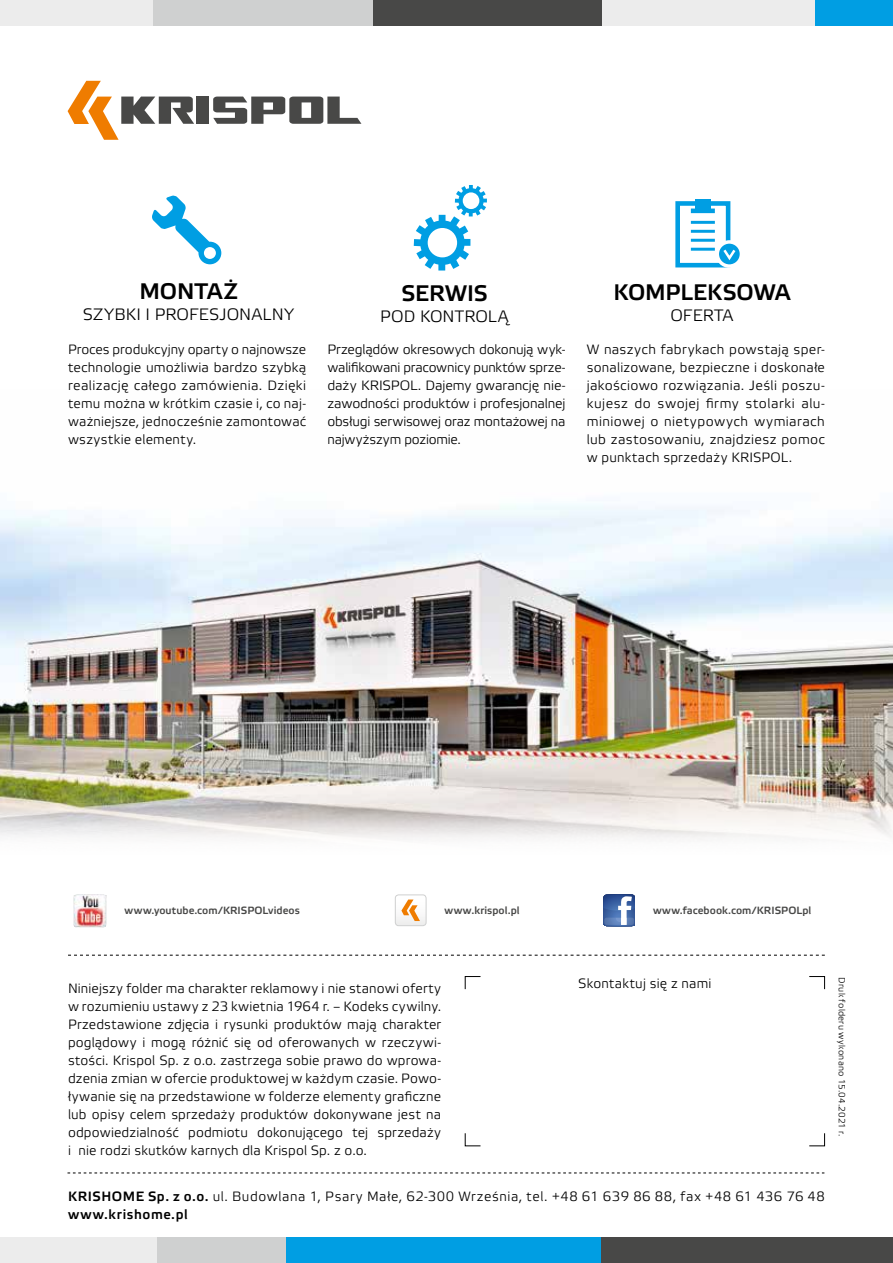
<style>
.page{position:relative;width:893px;height:1263px;background:#fff}
.page>*{position:absolute;margin:0;border:0;box-sizing:border-box;transform-origin:0 0}
.t1{font:700 22.5px "Elektra Light Pro";letter-spacing:-.005em;color:#000}
.t2{font:16.5px "Elektra Light Pro";letter-spacing:.01em;color:#000}
.t3{font:13.5px/18px "Elektra Light Pro";letter-spacing:.015em;color:#000;text-align:justify}
.t4{font:13.5px/18px "Elektra Light Pro";letter-spacing:.045em;color:#000}
.t5{font:700 10.5px "Elektra Light Pro";letter-spacing:.005em;color:#484847}
.t6{font:9px "Elektra Light Pro";letter-spacing:.03em;color:#000}
.s1{font-weight:700}
</style>
<div class="page">
<img style="left:0;top:504px;width:893px;height:336px">
<div style="left:0;top:1237px;width:723px;height:26px;background:#ececec"></div>
<div style="left:0;top:0;width:880px;height:26px;background:#ececec"></div>
<div style="left:154px;top:0;width:219px;height:26px;background:#cfd0d0"></div>
<div style="left:373px;top:0;width:229px;height:26px;background:#484847"></div>
<div style="left:815px;top:0;width:78px;height:26px;background:#009ee3"></div>
<div style="left:157px;top:1237px;width:723px;height:26px;background:#cfd0d0"></div>
<div style="left:286px;top:1237px;width:319px;height:26px;background:#009ee3"></div>
<div style="left:602px;top:1237px;width:291px;height:26px;background:#484847"></div>
<svg style="left:152px;top:195px;width:69px;height:69px"></svg>
<svg style="left:414px;top:185px;width:73px;height:86px"></svg>
<div style="left:197px;top:97px;width:12px;height:27px;background:#484847"></div>
<svg style="left:68px;top:81px;width:126px;height:59px"></svg>
<svg style="left:213px;top:97px;width:148px;height:27px"></svg>
<div style="left:675px;top:201px;width:55px;height:66px;border:5px solid #009ee3"></div>
<hr style="left:691px;top:209px;width:24px;height:4px;background:#009ee3">
<hr style="left:691px;top:221px;width:24px;height:3px;background:#009ee3">
<hr style="left:691px;top:230px;width:24px;height:3px;background:#009ee3">
<hr style="left:691px;top:239px;width:24px;height:3px;background:#009ee3">
<hr style="left:691px;top:248px;width:24px;height:3px;background:#009ee3">
<div style="left:695px;top:199px;width:16px;height:12px;background:#009ee3"></div>
<svg style="left:717px;top:242px;width:24px;height:24px"></svg>
<div style="left:715px;top:240px;width:28px;height:28px;border:3px solid #fff;border-radius:50%"></div>
<svg style="left:721px;top:247px;width:17px;height:16px"></svg>
<div style="left:395px;top:894px;width:31px;height:32px;border:1px solid #cfd0d0;border-radius:3px"></div>
<svg style="left:395px;top:895px;width:31px;height:31px"></svg>
<svg style="left:603px;top:894px;width:32px;height:32px"></svg>
<img style="left:74px;top:894px;width:33px;height:33px">
<svg style="left:68px;top:1172px;width:756px;height:1px"></svg>
<svg style="left:68px;top:955px;width:757px;height:1px"></svg>
<svg style="left:465px;top:976px;width:16px;height:13px"></svg>
<svg style="left:809px;top:976px;width:16px;height:13px"></svg>
<svg style="left:465px;top:1133px;width:16px;height:13px"></svg>
<svg style="left:809px;top:1133px;width:16px;height:13px"></svg>
<h1 class="t1" style="left:139px;top:279px;width:100px">MONTAŻ</h1>
<p class="t2" style="left:83px;top:305px;width:213px">SZYBKI I PROFESJONALNY</p>
<h1 class="t1" style="left:401px;top:281px;width:88px">SERWIS</h1>
<p class="t2" style="left:380px;top:307px;width:130px">POD KONTROLĄ</p>
<h1 class="t1" style="left:614px;top:280px;width:178px">KOMPLEKSOWA</h1>
<p class="t2" style="left:670px;top:307px;width:65px">OFERTA</p>
<p class="t3" style="left:68px;top:341px;width:240px">Proces produkcyjny oparty o najnowsze technologie umożliwia bardzo szybką realizację całego zamówienia. Dzięki temu można w krótkim czasie i, co naj&shy;ważniejsze, jednocześnie zamontować wszystkie elementy.</p>
<p class="t3" style="left:327px;top:341px;width:240px">Przeglądów okresowych dokonują wyk&shy;walifikowani pracownicy punktów sprze&shy;daży KRISPOL. Dajemy gwarancję nie&shy;zawodności produktów i profesjonalnej obsługi serwisowej oraz montażowej na najwyższym poziomie.</p>
<p class="t3" style="left:587px;top:341px;width:240px">W naszych fabrykach powstają sper&shy;sonalizowane, bezpieczne i doskonałe jakościowo rozwiązania. Jeśli poszu&shy;kujesz do swojej firmy stolarki alu&shy;miniowej o nietypowych wymiarach lub zastosowaniu, znajdziesz pomoc w punktach sprzedaży KRISPOL.</p>
<p class="t5" style="left:125px;top:905px;width:177px">www.youtube.com/KRISPOLvideos</p>
<p class="t5" style="left:444px;top:905px;width:77px">www.krispol.pl</p>
<p class="t5" style="left:653px;top:904px;width:160px">www.facebook.com/KRISPOLpl</p>
<p class="t3" style="left:68px;top:980px;width:375px">Niniejszy folder ma charakter reklamowy i nie stanowi oferty w rozumieniu ustawy z 23 kwietnia 1964 r. – Kodeks cywilny.<br>Przedstawione zdjęcia i rysunki produktów mają charakter poglądowy i mogą różnić się od oferowanych w rzeczywi&shy;stości. Krispol Sp. z o.o. zastrzega sobie prawo do wprowa&shy;dzenia zmian w ofercie produktowej w każdym czasie. Powo&shy;ływanie się na przedstawione w folderze elementy graficzne lub opisy celem sprzedaży produktów dokonywane jest na odpowiedzialność podmiotu dokonującego tej sprzedaży i nie rodzi skutków karnych dla Krispol Sp. z o.o.</p>
<p class="t3" style="left:578px;top:975px;width:135px">Skontaktuj się z nami</p>
<p class="t6" style="left:847px;top:977px;width:161px;rotate:90deg">Druk folderu wykonano 15.04.2021 r.</p>
<p class="t4" style="left:68px;top:1188px;width:758px"><span class="s1">KRISHOME Sp. z o.o.</span> ul. Budowlana 1, Psary Małe, 62-300 Września, tel. +48 61 639 86 88, fax +48 61 436 76 48 <span class="s1">www.krishome.pl</span></p>
</div>
